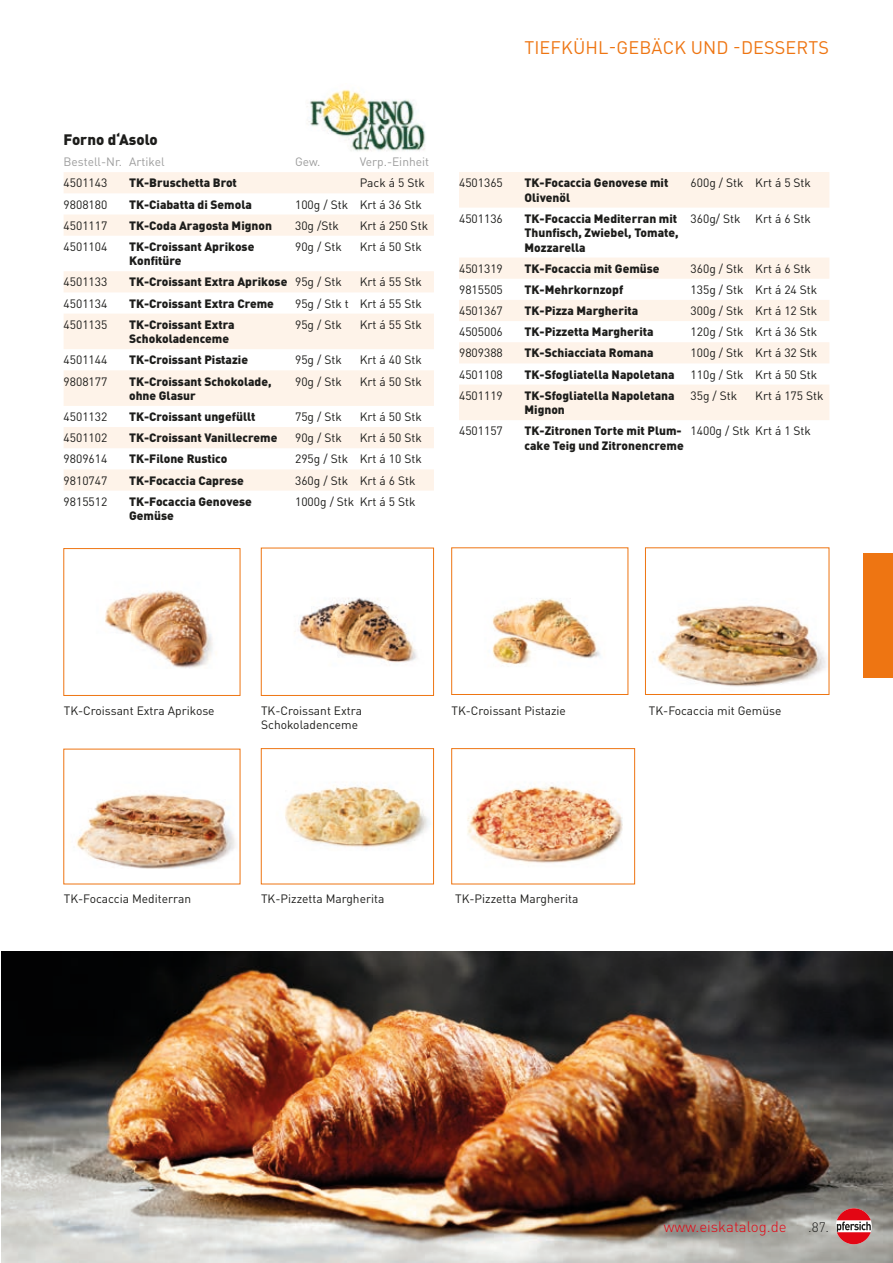
<style>
.page{position:relative;width:893px;height:1263px;background:#fff}
.page>*{position:absolute;margin:0;border:0;box-sizing:border-box;transform-origin:0 0}
.t1{font:18px "DIN Pro";letter-spacing:.01em;color:#ee7512}
.t2{font:300 15px "DIN Pro";color:#e30614}
.t3{font:900 15px "DIN Pro";color:#1d1d1b}
.t4{font:300 13.5px "DIN Pro";color:#1d1d1b}
.t5{font:12px/14.4px "DIN Pro";color:#1d1d1b}
.t6{font:900 12px/14.4px "DIN Pro";color:#1d1d1b}
.t7{font:12px "DIN Pro";color:#9d9d9d}
.s1{font-weight:400}
</style>
<div class="page">
<img style="left:467px;top:784px;width:156px;height:79px">
<div style="left:451px;top:748px;width:184px;height:136px;border:1px solid #ee7512"></div>
<img style="left:657px;top:605px;width:169px;height:82px">
<div style="left:645px;top:548px;width:184px;height:147px;border:1px solid #ee7512"></div>
<img style="left:492px;top:598px;width:109px;height:69px">
<div style="left:451px;top:548px;width:177px;height:147px;border:1px solid #ee7512"></div>
<img style="left:285px;top:785px;width:145px;height:63px">
<div style="left:261px;top:748px;width:173px;height:136px;border:1px solid #ee7512"></div>
<img style="left:294px;top:598px;width:123px;height:65px">
<div style="left:261px;top:548px;width:173px;height:148px;border:1px solid #ee7512"></div>
<img style="left:76px;top:794px;width:159px;height:75px">
<img style="left:105px;top:590px;width:108px;height:78px">
<div style="left:64px;top:548px;width:176px;height:148px;border:1px solid #ee7512"></div>
<img style="left:307px;top:89px;width:118px;height:63px">
<img style="left:1px;top:951px;width:892px;height:312px">
<svg style="left:64px;top:172px;width:370px;height:319px;fill:#fef3e9"></svg>
<svg style="left:459px;top:172px;width:370px;height:248px;fill:#fef3e9"></svg>
<svg style="left:836px;top:1208px;width:36px;height:36px"></svg>
<svg style="left:837px;top:1208px;width:34px;height:36px"></svg>
<div style="left:863px;top:553px;width:30px;height:124px;background:#ee7512"></div>
<h1 class="t1" style="left:524px;top:35px;width:306px">TIEFKÜHL-GEBÄCK UND -DESSERTS</h1>
<p class="t3" style="left:64px;top:129px;width:96px">Forno d‘Asolo</p>
<p class="t7" style="left:64px;top:154px;width:103px">Bestell-Nr. Artikel</p>
<p class="t7" style="left:295px;top:154px;width:27px">Gew.</p>
<p class="t7" style="left:360px;top:154px;width:71px">Verp.-Einheit</p>
<p class="t5" style="left:64px;top:175px;width:45px">4501143</p>
<p class="t6" style="left:129px;top:175px;width:109px">TK-Bruschetta Brot</p>
<p class="t5" style="left:360px;top:175px;width:67px">Pack á 5 Stk</p>
<p class="t5" style="left:64px;top:196px;width:45px">9808180</p>
<p class="t6" style="left:129px;top:196px;width:124px">TK-Ciabatta di Semola</p>
<p class="t5" style="left:295px;top:196px;width:128px">100g / Stk Krt á 36 Stk</p>
<p class="t5" style="left:64px;top:218px;width:45px">4501117</p>
<p class="t6" style="left:129px;top:218px;width:144px">TK-Coda Aragosta Mignon</p>
<p class="t5" style="left:295px;top:218px;width:45px">30g /Stk</p>
<p class="t5" style="left:360px;top:218px;width:70px">Krt á 250 Stk</p>
<p class="t5" style="left:64px;top:239px;width:45px">4501104</p>
<p class="t6" style="left:129px;top:239px;width:127px">TK-Croissant Aprikose<br>Konfitüre</p>
<p class="t5" style="left:295px;top:239px;width:48px">90g / Stk</p>
<p class="t5" style="left:360px;top:239px;width:64px">Krt á 50 Stk</p>
<p class="t5" style="left:64px;top:274px;width:45px">4501133</p>
<p class="t6" style="left:129px;top:274px;width:214px">TK-Croissant Extra Aprikose <span class="s1">95g / Stk</span></p>
<p class="t5" style="left:360px;top:274px;width:64px">Krt á 55 Stk</p>
<p class="t5" style="left:64px;top:296px;width:45px">4501134</p>
<p class="t6" style="left:129px;top:296px;width:146px">TK-Croissant Extra Creme</p>
<p class="t5" style="left:295px;top:296px;width:128px">95g / Stk t Krt á 55 Stk</p>
<p class="t5" style="left:64px;top:317px;width:45px">4501135</p>
<p class="t6" style="left:129px;top:317px;width:107px">TK-Croissant Extra<br>Schokoladenceme</p>
<p class="t5" style="left:295px;top:317px;width:48px">95g / Stk</p>
<p class="t5" style="left:360px;top:317px;width:64px">Krt á 55 Stk</p>
<p class="t5" style="left:64px;top:352px;width:45px">4501144</p>
<p class="t6" style="left:129px;top:352px;width:121px">TK-Croissant Pistazie</p>
<p class="t5" style="left:295px;top:352px;width:48px">95g / Stk</p>
<p class="t5" style="left:360px;top:352px;width:64px">Krt á 40 Stk</p>
<p class="t5" style="left:64px;top:373px;width:45px">9808177</p>
<p class="t6" style="left:129px;top:373px;width:144px">TK-Croissant Schokolade, ohne Glasur</p>
<p class="t5" style="left:295px;top:373px;width:48px">90g / Stk</p>
<p class="t5" style="left:360px;top:373px;width:64px">Krt á 50 Stk</p>
<p class="t5" style="left:64px;top:409px;width:45px">4501132</p>
<p class="t6" style="left:129px;top:409px;width:128px">TK-Croissant ungefüllt</p>
<p class="t5" style="left:295px;top:409px;width:48px">75g / Stk</p>
<p class="t5" style="left:360px;top:409px;width:64px">Krt á 50 Stk</p>
<p class="t5" style="left:64px;top:430px;width:45px">4501102</p>
<p class="t6" style="left:129px;top:430px;width:150px">TK-Croissant Vanillecreme</p>
<p class="t5" style="left:295px;top:430px;width:48px">90g / Stk</p>
<p class="t5" style="left:360px;top:430px;width:64px">Krt á 50 Stk</p>
<p class="t5" style="left:64px;top:451px;width:45px">9809614</p>
<p class="t6" style="left:129px;top:451px;width:100px">TK-Filone Rustico</p>
<p class="t5" style="left:295px;top:451px;width:128px">295g / Stk Krt á 10 Stk</p>
<p class="t5" style="left:64px;top:473px;width:45px">9810747</p>
<p class="t6" style="left:129px;top:473px;width:116px">TK-Focaccia Caprese</p>
<p class="t5" style="left:295px;top:473px;width:122px">360g / Stk Krt á 6 Stk</p>
<p class="t5" style="left:64px;top:494px;width:45px">9815512</p>
<p class="t6" style="left:129px;top:494px;width:124px">TK-Focaccia Genovese<br>Gemüse</p>
<p class="t5" style="left:295px;top:494px;width:122px">1000g / Stk Krt á 5 Stk</p>
<p class="t5" style="left:459px;top:175px;width:45px">4501365</p>
<p class="t6" style="left:525px;top:175px;width:145px">TK-Focaccia Genovese mit<br>Olivenöl</p>
<p class="t5" style="left:691px;top:175px;width:122px">600g / Stk Krt á 5 Stk</p>
<p class="t5" style="left:459px;top:211px;width:45px">4501136</p>
<p class="t6" style="left:525px;top:211px;width:156px;text-align:justify">TK-Focaccia Mediterran mit Thunfisch, Zwiebel, Tomate, Mozzarella</p>
<p class="t5" style="left:691px;top:211px;width:122px">360g/ Stk Krt á 6 Stk</p>
<p class="t5" style="left:459px;top:261px;width:45px">4501319</p>
<p class="t6" style="left:525px;top:261px;width:137px">TK-Focaccia mit Gemüse</p>
<p class="t5" style="left:691px;top:261px;width:122px">360g / Stk Krt á 6 Stk</p>
<p class="t5" style="left:459px;top:282px;width:45px">9815505</p>
<p class="t6" style="left:525px;top:282px;width:100px">TK-Mehrkornzopf</p>
<p class="t5" style="left:691px;top:282px;width:128px">135g / Stk Krt á 24 Stk</p>
<p class="t5" style="left:459px;top:303px;width:45px">4501367</p>
<p class="t6" style="left:525px;top:303px;width:115px">TK-Pizza Margherita</p>
<p class="t5" style="left:691px;top:303px;width:128px">300g / Stk Krt á 12 Stk</p>
<p class="t5" style="left:459px;top:324px;width:45px">4505006</p>
<p class="t6" style="left:525px;top:324px;width:131px">TK-Pizzetta Margherita</p>
<p class="t5" style="left:691px;top:324px;width:128px">120g / Stk Krt á 36 Stk</p>
<p class="t5" style="left:459px;top:345px;width:45px">9809388</p>
<p class="t6" style="left:525px;top:345px;width:131px">TK-Schiacciata Romana</p>
<p class="t5" style="left:691px;top:345px;width:128px">100g / Stk Krt á 32 Stk</p>
<p class="t5" style="left:459px;top:367px;width:45px">4501108</p>
<p class="t6" style="left:525px;top:367px;width:151px">TK-Sfogliatella Napoletana</p>
<p class="t5" style="left:691px;top:367px;width:128px">110g / Stk Krt á 50 Stk</p>
<p class="t5" style="left:459px;top:388px;width:45px">4501119</p>
<p class="t6" style="left:525px;top:388px;width:151px">TK-Sfogliatella Napoletana<br>Mignon</p>
<p class="t5" style="left:691px;top:388px;width:48px">35g / Stk</p>
<p class="t5" style="left:755px;top:388px;width:70px">Krt á 175 Stk</p>
<p class="t5" style="left:459px;top:423px;width:45px">4501157</p>
<p class="t6" style="left:525px;top:423px;width:161px">TK-Zitronen Torte mit Plum&shy;cake Teig und Zitronencreme</p>
<p class="t5" style="left:691px;top:423px;width:122px">1400g / Stk Krt á 1 Stk</p>
<p class="t5" style="left:64px;top:703px;width:152px">TK-Croissant Extra Aprikose</p>
<p class="t5" style="left:261px;top:703px;width:103px">TK-Croissant Extra<br>Schokoladenceme</p>
<p class="t5" style="left:64px;top:890px;width:129px">TK-Focaccia Mediterran</p>
<p class="t5" style="left:261px;top:890px;width:125px">TK-Pizzetta Margherita</p>
<p class="t5" style="left:451px;top:703px;width:116px">TK-Croissant Pistazie</p>
<p class="t5" style="left:649px;top:703px;width:134px">TK-Focaccia mit Gemüse</p>
<p class="t5" style="left:455px;top:890px;width:125px">TK-Pizzetta Margherita</p>
<p class="t2" style="left:664px;top:1216px;width:124px">www.eiskatalog.de</p>
<p class="t4" style="left:808px;top:1218px;width:23px">.87.</p>
</div>
